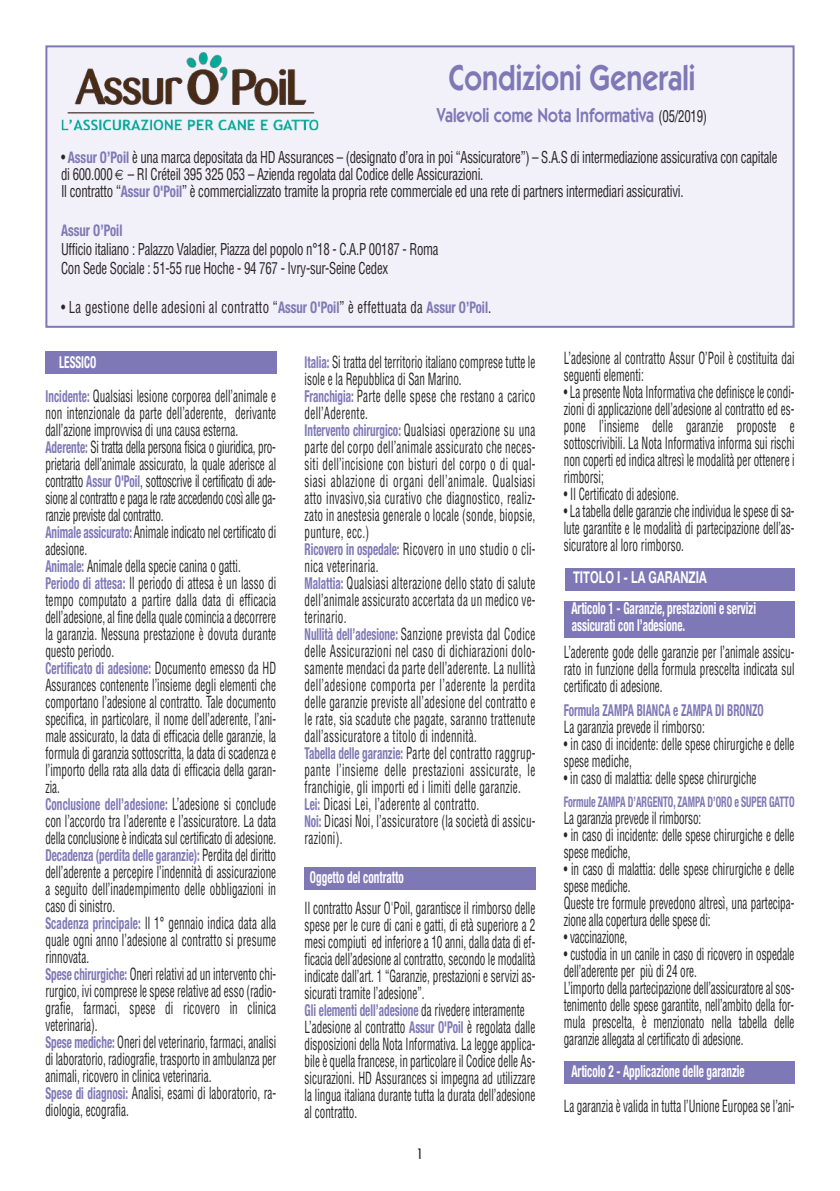
<style>
.page{position:relative;width:840px;height:1191px;background:#fff}
.page>*{position:absolute;margin:0;border:0;box-sizing:border-box;transform-origin:0 0}
.t1{font:600 36px "Itc Kabel";color:#7f78b6;scale:.8 1}
.t2{font:600 20px "Itc Kabel";color:#7f78b6;scale:.8 1}
.t3{font:condensed 16.4px/17px "Helvetica";color:#272526;scale:.68 1}
.t4{font:condensed 16.4px/17px "Helvetica";letter-spacing:.025em;color:#272526;scale:.68 1}
.t5{font:700 condensed 16.4px "Helvetica Neue";color:#7f78b6;scale:.68 1}
.t6{font:700 condensed 16.4px/17px "Helvetica Neue";color:#fff;scale:.68 1}
.t7{font:700 16.4px "Helvetica Neue";color:#fff;scale:.68 1}
.t8{font:condensed 16px/17px "Helvetica";letter-spacing:-.02em;color:#272526;scale:.8 1}
.t9{font:condensed 16px "Helvetica";letter-spacing:.02em;color:#272526;scale:.8 1}
.t10{font:700 condensed 16px "Helvetica Neue";color:#7f78b6;scale:.8 1}
.t11{font:700 condensed 14.6px "Helvetica Neue";color:#7f78b6;scale:.68 1}
.t12{font:500 condensed 14px "Futura";color:#272526;scale:.95 1}
.s1{font-family:"Helvetica";font-weight:400;font-stretch:condensed;font-size:16px;color:#272526}
.s2{font-family:"Helvetica Neue";font-weight:700;color:#7f78b6}
.s3{font-family:"Helvetica";font-weight:400;color:#272526}
</style>
<div class="page">
<div style="left:563px;top:1061px;width:231px;height:22px;background:#7f78b6"></div>
<div style="left:47px;top:47px;width:745px;height:279px;background:#f2f0f8"></div>
<div style="left:45px;top:45px;width:749px;height:283px;border:2px solid #7f78b6"></div>
<div style="left:45px;top:351px;width:232px;height:23px;background:#7f78b6"></div>
<div style="left:564px;top:568px;width:230px;height:23px;background:#7f78b6"></div>
<div style="left:304px;top:867px;width:231px;height:23px;background:#7f78b6"></div>
<div style="left:563px;top:601px;width:231px;height:36px;background:#7f78b6"></div>
<img style="left:61px;top:52px;width:257px;height:79px">
<h1 class="t1" style="left:448px;top:65px;width:310px">Condizioni Generali</h1>
<p class="t2" style="left:436px;top:108px;width:339px">Valevoli come Nota Informativa <span class="s1">(05/2019)</span></p>
<p class="t8" style="left:61px;top:149px;width:896px">• <span class="s2">Assur O’Poil</span> è una marca depositata da HD Assurances – (designato d’ora in poi “Assicuratore”) – S.A.S di intermediazione assicurativa con capitale di 600.000 – RI Créteil 395 325 053 – Azienda regolata dal Codice delle Assicurazioni.<br>Il contratto “<span class="s2">Assur O'Poil</span>” è commercializzato tramite la propria rete commerciale ed una rete di partners intermediari assicurativi.</p>
<p class="t10" style="left:61px;top:217px;width:78px">Assur O’Poil</p>
<p class="t8" style="left:61px;top:240px;width:473px;line-height:19.2px">Ufficio italiano : Palazzo Valadier, Piazza del popolo n°18 - C.A.P 00187 - Roma<br>Con Sede Sociale : 51-55 rue Hoche - 94 767 - Ivry-sur-Seine Cedex</p>
<p class="t9" style="left:61px;top:298px;width:539px">• La gestione delle adesioni al contratto “<span class="s2">Assur O'Poil</span>” è effettuata da <span class="s2">Assur O’Poil</span>.</p>
<p class="t6" style="left:59px;top:352px;width:56px">LESSICO</p>
<p class="t3" style="left:45px;top:388px;width:341px"><span class="s2">Incidente:</span> Qualsiasi lesione corporea dell’animale e non intenzionale da parte dell’aderente, derivante dall’azione improvvisa di una causa esterna.<br><span class="s2">Aderente:</span> Si tratta della persona fisica o giuridica, pro&shy;prietaria dell’animale assicurato, la quale aderisce al contratto <span class="s2">Assur O'Poil</span>, sottoscrive il certificato di ade&shy;sione al contratto e paga le rate accedendo così alle ga&shy;ranzie previste dal contratto.<br><span class="s2">Animale assicurato:</span>Animale indicato nel certificato di adesione.<br><span class="s2">Animale:</span> Animale della specie canina o gatti.<br><span class="s2">Periodo di attesa:</span> Il periodo di attesa è un lasso di tempo computato a partire dalla data di efficacia dell’adesione, al fine della quale comincia a decorrere la garanzia. Nessuna prestazione è dovuta durante questo periodo.</p>
<p class="t5" style="left:45px;top:654px;width:341px">Certificato di adesione: <span class="s3">Documento emesso da HD</span></p>
<p class="t3" style="left:45px;top:677px;width:341px;text-align:justify">Assurances contenente l’insieme degli elementi che comportano l’adesione al contratto. Tale documento specifica, in particolare, il nome dell’aderente, l’ani&shy;male assicurato, la data di efficacia delle garanzie, la formula di garanzia sottoscritta, la data di scadenza e l’importo della rata alla data di efficacia della garan&shy;zia.</p>
<p class="t5" style="left:45px;top:790px;width:341px">Conclusione dell’adesione: <span class="s3">L’adesione si conclude</span></p>
<p class="t3" style="left:45px;top:813px;width:341px">con l’accordo tra l’aderente e l’assicuratore. La data della conclusione è indicata sul certificato di adesione.</p>
<p class="t5" style="left:45px;top:841px;width:341px">Decadenza (perdita delle garanzie): <span class="s3">Perdita del diritto</span></p>
<p class="t3" style="left:45px;top:864px;width:341px">dell’aderente a percepire l’indennità di assicurazione a seguito dell’inadempimento delle obbligazioni in caso di sinistro.<br><span class="s2">Scadenza principale:</span> Il 1° gennaio indica data alla quale ogni anno l’adesione al contratto si presume rinnovata.<br><span class="s2">Spese chirurgiche:</span> Oneri relativi ad un intervento chi&shy;rurgico, ivi comprese le spese relative ad esso (radio&shy;grafie, farmaci, spese di ricovero in clinica veterinaria).<br><span class="s2">Spese mediche:</span> Oneri del veterinario, farmaci, analisi di laboratorio, radiografie, trasporto in ambulanza per animali, ricovero in clinica veterinaria.<br><span class="s2">Spese di diagnosi:</span> Analisi, esami di laboratorio, ra&shy;diologia, ecografia.</p>
<p class="t4" style="left:304px;top:354px;width:341px"><span class="s2">Italia:</span> Si tratta del territorio italiano comprese tutte le isole e la Repubblica di San Marino.<br><span class="s2">Franchigia:</span> Parte delle spese che restano a carico dell’Aderente.<br><span class="s2">Intervento chirurgico:</span> Qualsiasi operazione su una parte del corpo dell’animale assicurato che neces&shy;siti dell’incisione con bisturi del corpo o di qual&shy;siasi ablazione di organi dell’animale. Qualsiasi atto invasivo,sia curativo che diagnostico, realiz&shy;zato in anestesia generale o locale (sonde, biopsie, punture, ecc.)<br><span class="s2">Ricovero in ospedale:</span> Ricovero in uno studio o cli&shy;nica veterinaria.<br><span class="s2">Malattia:</span> Qualsiasi alterazione dello stato di salute dell’animale assicurato accertata da un medico ve&shy;terinario.<br><span class="s2">Nullità dell’adesione:</span> Sanzione prevista dal Codice delle Assicurazioni nel caso di dichiarazioni dolo&shy;samente mendaci da parte dell’aderente. La nullità dell’adesione comporta per l’aderente la perdita delle garanzie previste all’adesione del contratto e le rate, sia scadute che pagate, saranno trattenute dall’assicuratore a titolo di indennità.<br><span class="s2">Tabella delle garanzie:</span> Parte del contratto raggrup&shy;pante l’insieme delle prestazioni assicurate, le franchigie, gli importi ed i limiti delle garanzie.<br><span class="s2">Lei:</span> Dicasi Lei, l’aderente al contratto.<br><span class="s2">Noi:</span> Dicasi Noi, l’assicuratore (la società di assicu&shy;razioni).</p>
<p class="t6" style="left:310px;top:867px;width:139px">Oggetto del contratto</p>
<p class="t3" style="left:304px;top:900px;width:341px;text-align:justify">Il contratto Assur O'Poil, garantisce il rimborso delle spese per le cure di cani e gatti, di età superiore a 2 mesi compiuti ed inferiore a 10 anni, dalla data di ef&shy;ficacia dell’adesione al contratto, secondo le modalità indicate dall’art. 1 “Garanzie, prestazioni e servizi as&shy;sicurati tramite l’adesione”.</p>
<p class="t5" style="left:304px;top:996px;width:325px">Gli elementi dell’adesione <span class="s3">da rivedere interamente</span></p>
<p class="t3" style="left:304px;top:1019px;width:341px;text-align:justify">L’adesione al contratto <span class="s2">Assur O'Poil</span> è regolata dalle disposizioni della Nota Informativa. La legge applica&shy;bile è quella francese, in particolare il Codice delle As&shy;sicurazioni. HD Assurances si impegna ad utilizzare la lingua italiana durante tutta la durata dell’adesione al contratto.</p>
<p class="t12" style="left:417px;top:1146px;width:7px">1</p>
<p class="t3" style="left:563px;top:350px;width:341px">L’adesione al contratto Assur O’Poil è costituita dai seguenti elementi:</p>
<p class="t3" style="left:563px;top:384px;width:341px;text-align:justify">• La presente Nota Informativa che definisce le condi&shy;zioni di applicazione dell’adesione al contratto ed es&shy;pone l’insieme delle garanzie proposte e sottoscrivibili. La Nota Informativa informa sui rischi non coperti ed indica altresì le modalità per ottenere i rimborsi;</p>
<p class="t3" style="left:563px;top:486px;width:170px">• Il Certificato di adesione.</p>
<p class="t3" style="left:563px;top:503px;width:341px;text-align:justify">• La tabella delle garanzie che individua le spese di sa&shy;lute garantite e le modalità di partecipazione dell’as&shy;sicuratore al loro rimborso.</p>
<p class="t7" style="left:572px;top:567px;width:198px">TITOLO I - LA GARANZIA</p>
<p class="t6" style="left:571px;top:599px;width:273px">Articolo 1 - Garanzie, prestazioni e servizi assicurati con l’adesione.</p>
<p class="t3" style="left:563px;top:644px;width:341px;text-align:justify">L’aderente gode delle garanzie per l’animale assicu&shy;rato in funzione della formula prescelta indicata sul certificato di adesione.</p>
<p class="t5" style="left:563px;top:696px;width:295px">Formula ZAMPA BIANCA e ZAMPA DI BRONZO</p>
<p class="t3" style="left:563px;top:718px;width:209px">La garanzia prevede il rimborso:</p>
<p class="t3" style="left:563px;top:735px;width:341px">• in caso di incidente: delle spese chirurgiche e delle spese mediche,</p>
<p class="t3" style="left:563px;top:769px;width:285px">• in caso di malattia: delle spese chirurgiche</p>
<p class="t11" style="left:563px;top:789px;width:341px">Formule ZAMPA D’ARGENTO, ZAMPA D’ORO e SUPER GATTO</p>
<p class="t3" style="left:563px;top:809px;width:204px">La garanzia prevede il rimborso:</p>
<p class="t3" style="left:563px;top:826px;width:341px">• in caso di incidente: delle spese chirurgiche e delle spese mediche,</p>
<p class="t3" style="left:563px;top:860px;width:341px">• in caso di malattia: delle spese chirurgiche e delle spese mediche.<br>Queste tre formule prevedono altresì, una partecipa&shy;zione alla copertura delle spese di:</p>
<p class="t3" style="left:563px;top:928px;width:95px">• vaccinazione,</p>
<p class="t3" style="left:563px;top:945px;width:341px">• custodia in un canile in caso di ricovero in ospedale dell’aderente per più di 24 ore.<br>L’importo della partecipazione dell’assicuratore al sos&shy;tenimento delle spese garantite, nell’ambito della for&shy;mula prescelta, è menzionato nella tabella delle garanzie allegata al certificato di adesione.</p>
<p class="t6" style="left:571px;top:1061px;width:256px">Articolo 2 - Applicazione delle garanzie</p>
<p class="t3" style="left:563px;top:1097px;width:341px">La garanzia è valida in tutta l’Unione Europea se l’ani-</p>
</div>
